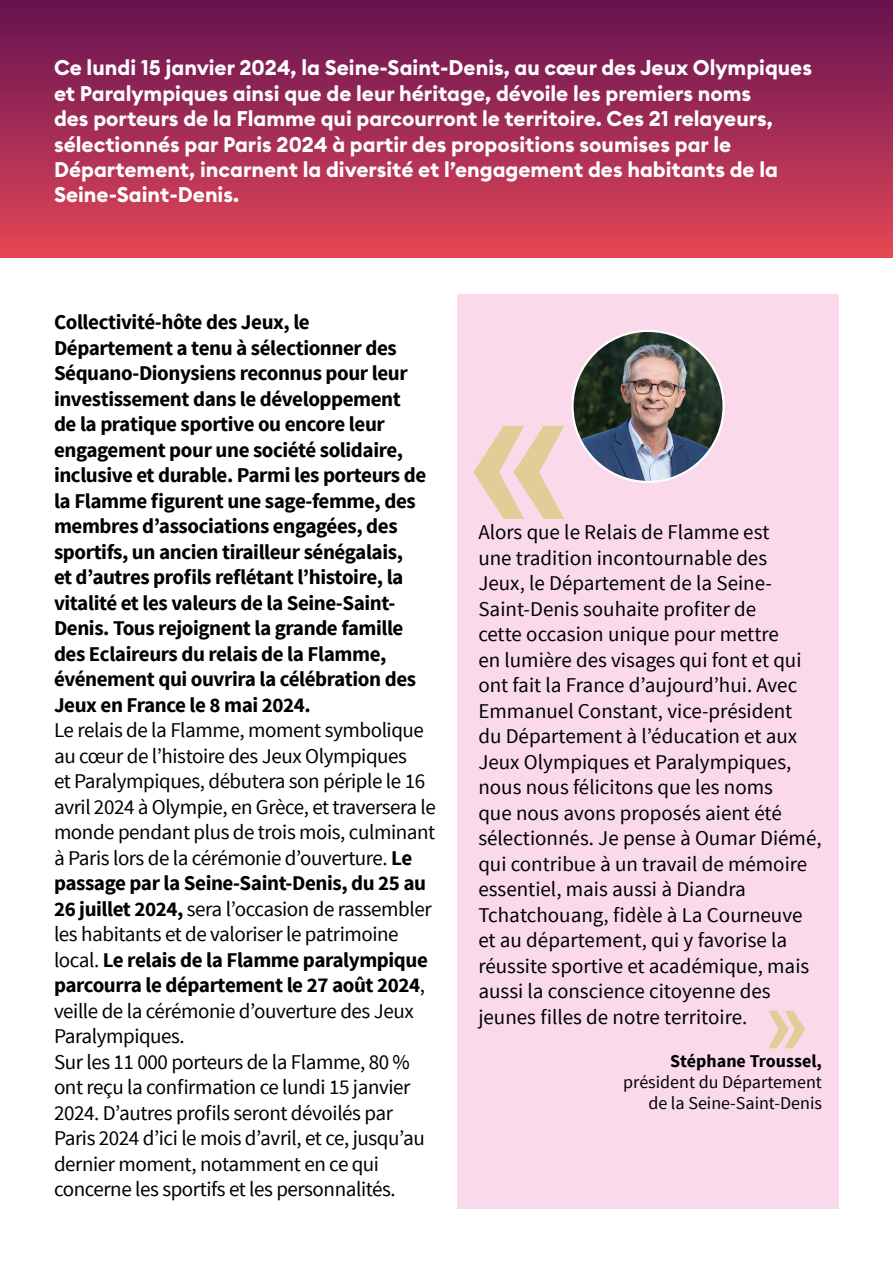
<style>
.page{position:relative;width:893px;height:1263px;background:#fff}
.page>*{position:absolute;margin:0;border:0;box-sizing:border-box;transform-origin:0 0}
.t1{font:21px/25.5px "Source Sans Pro";letter-spacing:-.015em;color:#000}
.t2{font:700 21px/25.5px "Source Sans Pro";letter-spacing:-.02em;color:#000}
.t3{font:700 21px/25.5px "Euclid Circular B";color:#fff}
.t4{font:18px/21.6px "Source Sans Pro";color:#000;text-align:right}
.t5{font:700 18px "Source Sans Pro";color:#000}
.s1{font-weight:700}
</style>
<div class="page">
<div style="left:457px;top:295px;width:382px;height:914px;background:#fadaea"></div>
<div style="left:0;top:0;width:893px;height:257px;background:linear-gradient(to bottom,#641251,#e44756)"></div>
<img style="left:572px;top:331px;width:152px;height:151px;border-radius:76px">
<svg style="left:768px;top:1010px;width:37px;height:38px"></svg>
<svg style="left:473px;top:426px;width:91px;height:93px"></svg>
<p class="t3" style="left:54px;top:55px;width:760px">Ce lundi 15 janvier 2024, la Seine-Saint-Denis, au cœur des Jeux Olympiques et Paralympiques ainsi que de leur héritage, dévoile les premiers noms<br>des porteurs de la Flamme qui parcourront le territoire. Ces 21 relayeurs, sélectionnés par Paris 2024 à partir des propositions soumises par le Département, incarnent la diversité et l’engagement des habitants de la Seine-Saint-Denis.</p>
<p class="t2" style="left:54px;top:310px;width:374px">Collectivité-hôte des Jeux, le Département a tenu à sélectionner des Séquano-Dionysiens reconnus pour leur investissement dans le développement de la pratique sportive ou encore leur engagement pour une société solidaire, inclusive et durable. Parmi les porteurs de la Flamme figurent une sage-femme, des membres d’associations engagées, des sportifs, un ancien tirailleur sénégalais, et d’autres profils reflétant l’histoire, la vitalité et les valeurs de la Seine-Saint-Denis. Tous rejoignent la grande famille des Eclaireurs du relais de la Flamme, événement qui ouvrira la célébration des Jeux en France le 8 mai 2024.</p>
<p class="t1" style="left:54px;top:718px;width:383px">Le relais de la Flamme, moment symbolique au cœur de l’histoire des Jeux Olympiques<br>et Paralympiques, débutera son périple le 16 avril 2024 à Olympie, en Grèce, et traversera le monde pendant plus de trois mois, culminant à Paris lors de la cérémonie d’ouverture. <span class="s1">Le passage par la Seine-Saint-Denis, du 25 au 26 juillet 2024,</span> sera l’occasion de rassembler les habitants et de valoriser le patrimoine local. <span class="s1">Le relais de la Flamme paralympique parcourra le département le 27 août 2024</span>, veille de la cérémonie d’ouverture des Jeux Paralympiques.<br>Sur les 11 000 porteurs de la Flamme, 80 % ont reçu la confirmation ce lundi 15 janvier 2024. D’autres profils seront dévoilés par Paris 2024 d’ici le mois d’avril, et ce, jusqu’au dernier moment, notamment en ce qui concerne les sportifs et les personnalités.</p>
<p class="t1" style="left:478px;top:520px;width:345px">Alors que le Relais de Flamme est<br>une tradition incontournable des<br>Jeux, le Département de la Seine-Saint-Denis souhaite profiter de<br>cette occasion unique pour mettre<br>en lumière des visages qui font et qui ont fait la France d’aujourd’hui. Avec Emmanuel Constant, vice-président<br>du Département à l’éducation et aux Jeux Olympiques et Paralympiques, nous nous félicitons que les noms<br>que nous avons proposés aient été sélectionnés. Je pense à Oumar Diémé, qui contribue à un travail de mémoire essentiel, mais aussi à Diandra Tchatchouang, fidèle à La Courneuve et au département, qui y favorise la réussite sportive et académique, mais aussi la conscience citoyenne des jeunes filles de notre territoire.</p>
<p class="t5" style="left:670px;top:1049px;width:153px">Stéphane Troussel,</p>
<p class="t4" style="left:623px;top:1071px;width:200px">président du Département de la Seine-Saint-Denis</p>
</div>
